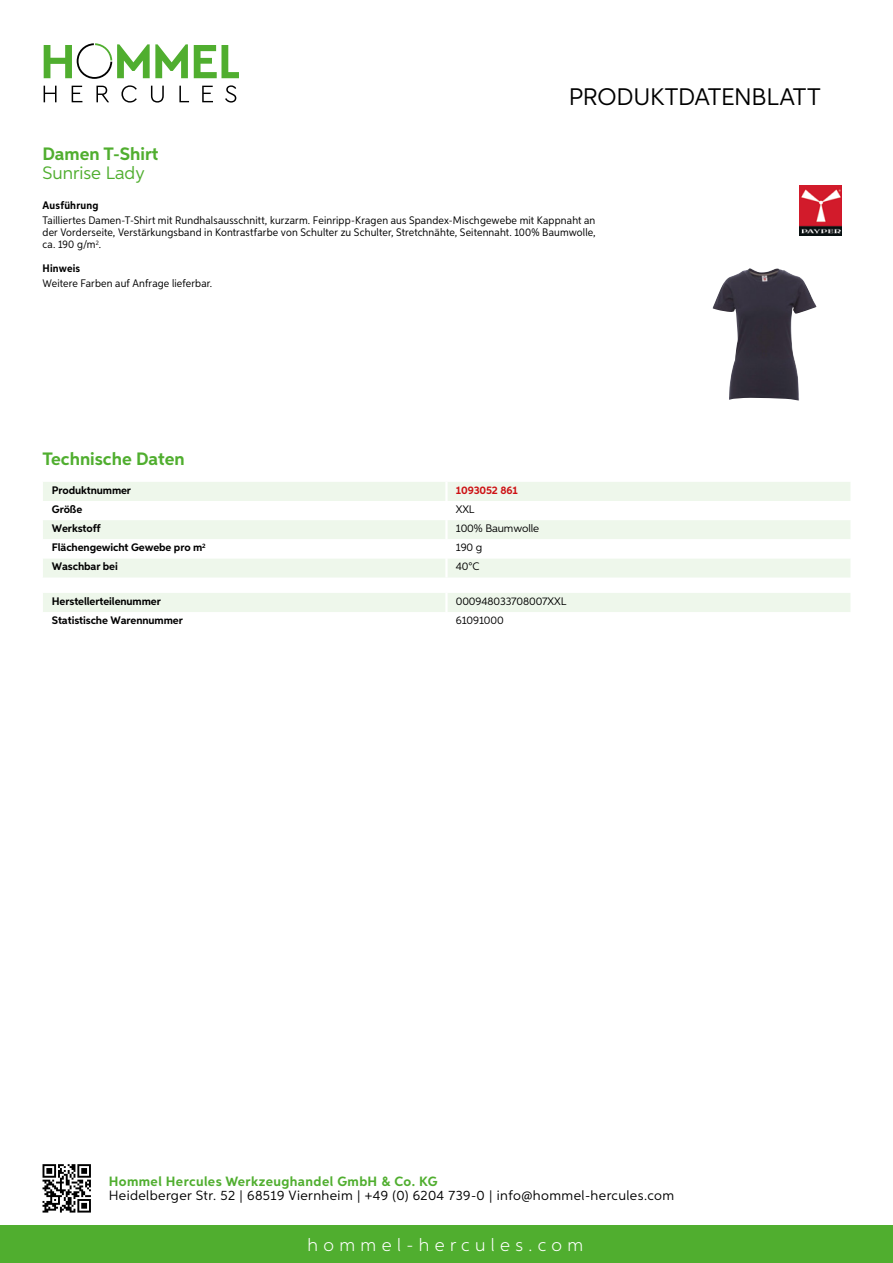
<style>
.page{position:relative;width:893px;height:1263px;background:#fff}
.page>*{position:absolute;margin:0;border:0;box-sizing:border-box;transform-origin:0 0}
.t1{font:24px "Aspira";letter-spacing:-.01em;color:#000}
.t2{font:700 18px "Aspira";color:#50ae2f}
.t3{font:300 18px "Aspira";letter-spacing:.3em;color:#fff}
.t4{font:18px "Aspira";color:#50ae2f}
.t5{font:13.5px "Aspira";letter-spacing:.03em;color:#000}
.t6{font:700 13.5px "Aspira";letter-spacing:.03em;color:#50ae2f}
.t7{font:10.95px/12px "Aspira Nar";letter-spacing:.015em;color:#000;text-align:justify}
.t8{font:700 10.95px "Aspira";letter-spacing:-.01em;color:#000}
.t9{font:10.95px "Aspira";letter-spacing:-.01em;color:#000}
.t10{font:700 10.95px "Aspira Nar";letter-spacing:.02em;color:#000}
.t11{font:700 10.95px "Aspira";letter-spacing:-.01em;color:#cd1013}
</style>
<div class="page">
<div style="left:0;top:1226px;width:893px;height:37px;background:#50ae2f"></div>
<svg style="left:43px;top:1164px;width:48px;height:48px"></svg>
<svg style="left:194px;top:45px;width:45px;height:33px"></svg>
<svg style="left:44px;top:43px;width:144px;height:36px"></svg>
<svg style="left:44px;top:86px;width:13px;height:16px"></svg>
<svg style="left:72px;top:86px;width:10px;height:16px"></svg>
<svg style="left:96px;top:86px;width:13px;height:16px"></svg>
<svg style="left:121px;top:85px;width:16px;height:18px"></svg>
<svg style="left:151px;top:86px;width:13px;height:17px"></svg>
<svg style="left:179px;top:86px;width:10px;height:16px"></svg>
<svg style="left:202px;top:86px;width:11px;height:16px"></svg>
<svg style="left:225px;top:85px;width:11px;height:18px"></svg>
<div style="left:43px;top:482px;width:807px;height:95px;background:#eef7eb"></div>
<svg style="left:43px;top:501px;width:807px;height:57px"></svg>
<hr style="left:445px;top:482px;width:3px;height:19px;background:#fff">
<hr style="left:445px;top:501px;width:3px;height:19px;background:#fff">
<hr style="left:445px;top:520px;width:3px;height:19px;background:#fff">
<hr style="left:445px;top:539px;width:3px;height:19px;background:#fff">
<hr style="left:445px;top:558px;width:3px;height:19px;background:#fff">
<div style="left:43px;top:593px;width:807px;height:19px;background:#eef7eb"></div>
<img style="left:712px;top:268px;width:105px;height:133px">
<img style="left:800px;top:185px;width:42px;height:50px">
<h1 class="t1" style="left:569px;top:82px;width:253px">Produktdatenblatt</h1>
<h2 class="t2" style="left:43px;top:142px;width:118px">Damen T-Shirt</h2>
<h2 class="t4" style="left:43px;top:162px;width:104px">Sunrise Lady</h2>
<p class="t10" style="left:43px;top:199px;width:58px">Ausführung</p>
<p class="t7" style="left:43px;top:214px;width:555px">Tailliertes Damen-T-Shirt mit Rundhalsausschnitt, kurzarm. Feinripp-Kragen aus Spandex-Mischgewebe mit Kappnaht an der Vorderseite, Verstärkungsband in Kontrastfarbe von Schulter zu Schulter, Stretchnähte, Seitennaht. 100% Baumwolle, ca. 190 g/m<sup>2</sup>.</p>
<p class="t10" style="left:43px;top:261px;width:39px">Hinweis</p>
<p class="t7" style="left:43px;top:277px;width:171px">Weitere Farben auf Anfrage lieferbar.</p>
<h2 class="t2" style="left:43px;top:448px;width:144px">Technische Daten</h2>
<p class="t8" style="left:52px;top:483px;width:81px">Produktnummer</p>
<p class="t11" style="left:456px;top:483px;width:63px">1093052 861</p>
<p class="t8" style="left:52px;top:502px;width:32px">Größe</p>
<p class="t9" style="left:456px;top:502px;width:19px">XXL</p>
<p class="t8" style="left:52px;top:521px;width:50px">Werkstoff</p>
<p class="t9" style="left:456px;top:522px;width:85px">100% Baumwolle</p>
<p class="t8" style="left:52px;top:541px;width:155px">Flächengewicht Gewebe pro m<sup>2</sup></p>
<p class="t9" style="left:456px;top:541px;width:28px">190 g</p>
<p class="t8" style="left:52px;top:560px;width:68px">Waschbar bei</p>
<p class="t9" style="left:456px;top:560px;width:25px">40°C</p>
<p class="t8" style="left:52px;top:594px;width:111px">Herstellerteilenummer</p>
<p class="t9" style="left:456px;top:594px;width:111px">000948033708007XXL</p>
<p class="t8" style="left:52px;top:613px;width:132px">Statistische Warennummer</p>
<p class="t9" style="left:456px;top:613px;width:49px">61091000</p>
<p class="t6" style="left:109px;top:1172px;width:330px">Hommel Hercules Werkzeughandel GmbH &amp; Co. KG</p>
<p class="t5" style="left:109px;top:1187px;width:567px">Heidelberger Str. 52 | 68519 Viernheim | +49 (0) 6204 739-0 | info@hommel-hercules.com</p>
<h2 class="t3" style="left:307px;top:1234px;width:277px">hommel-hercules.com</h2>
</div>
